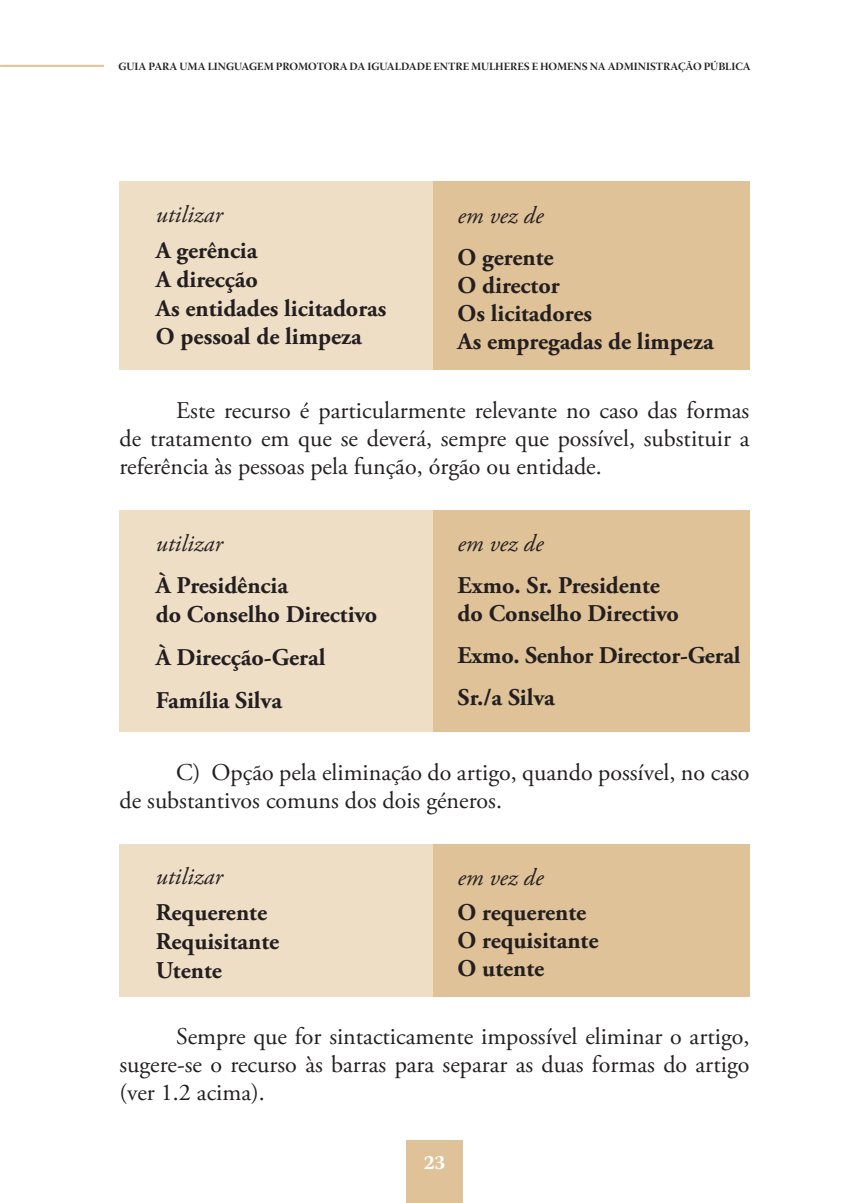
<style>
.page{position:relative;width:852px;height:1203px;background:#fff}
.page>*{position:absolute;margin:0;border:0;box-sizing:border-box;transform-origin:0 0}
.t1{font:24px/28px "Adobe Garamond Pro";color:#231f20;text-align:justify}
.t2{font:700 24px/28.8px "Adobe Garamond Pro";color:#231f20}
.t3{font:italic 24px "Adobe Garamond Pro";color:#231f20}
.t4{font:700 20px "Warnock Pro";color:#fff}
.t5{font:11px "Warnock Pro Bold Subh";color:#231f20}
</style>
<div class="page">
<svg style="left:0;top:65px;width:6px;height:2px"></svg>
<hr style="left:6px;top:65px;width:98px;height:2px;background:#dfc298">
<div style="left:406px;top:1140px;width:56px;height:63px;background:#dfc298"></div>
<div style="left:119px;top:182px;width:313px;height:188px;background:#efdec6"></div>
<div style="left:432px;top:182px;width:317px;height:188px;background:#dfc298"></div>
<div style="left:119px;top:510px;width:313px;height:222px;background:#efdec6"></div>
<div style="left:432px;top:510px;width:317px;height:222px;background:#dfc298"></div>
<div style="left:119px;top:844px;width:313px;height:152px;background:#efdec6"></div>
<div style="left:432px;top:844px;width:317px;height:152px;background:#dfc298"></div>
<p class="t5" style="left:118px;top:60px;width:16px">GUIA</p>
<p class="t5" style="left:148px;top:60px;width:41px">PARAUMA</p>
<p class="t5" style="left:207px;top:60px;width:28px">LINGUAGEM</p>
<p class="t5" style="left:276px;top:60px;width:23px">PROMOTO</p>
<p class="t5" style="left:332px;top:60px;width:48px">RA DA IGUALDADE</p>
<p class="t5" style="left:433px;top:60px;width:116px">ENTRE MULHERES E HOME</p>
<p class="t5" style="left:573px;top:60px;width:51px">NS NA ADMI</p>
<p class="t5" style="left:637px;top:60px;width:88px">NISTRAÇÃO PÚBLICA</p>
<p class="t3" style="left:156px;top:200px;width:68px">utilizar</p>
<p class="t2" style="left:156px;top:236px;width:232px">A gerência<br>A direcção<br>As entidades licitadoras<br>O pessoal de limpeza</p>
<p class="t3" style="left:457px;top:201px;width:87px">em vez de</p>
<p class="t2" style="left:457px;top:244px;width:257px;line-height:28px">O gerente<br>O director<br>Os licitadores<br>As empregadas de limpeza</p>
<p class="t1" style="left:119px;top:397px;width:631px;text-indent:57px">Este recurso é particularmente relevante no caso das formas de tratamento em que se deverá, sempre que possível, substituir a referência às pessoas pela função, órgão ou entidade.</p>
<p class="t3" style="left:156px;top:528px;width:68px">utilizar</p>
<p class="t2" style="left:156px;top:572px;width:222px">À Presidência<br>do Conselho Directivo</p>
<p class="t2" style="left:156px;top:636px;width:171px;line-height:42.8px">À Direcção-Geral<br>Família Silva</p>
<p class="t3" style="left:457px;top:529px;width:87px">em vez de</p>
<p class="t2" style="left:457px;top:572px;width:222px;line-height:28px">Exmo. Sr. Presidente do Conselho Directivo</p>
<p class="t2" style="left:457px;top:635px;width:284px;line-height:42px">Exmo. Senhor Director-Geral<br>Sr./a Silva</p>
<p class="t1" style="left:119px;top:759px;width:631px;text-indent:57px">C) Opção pela eliminação do artigo, quando possível, no caso de substantivos comuns dos dois géneros.</p>
<p class="t3" style="left:156px;top:862px;width:68px">utilizar</p>
<p class="t2" style="left:156px;top:898px;width:125px">Requerente<br>Requisitante<br>Utente</p>
<p class="t3" style="left:457px;top:863px;width:87px">em vez de</p>
<p class="t2" style="left:457px;top:899px;width:142px;line-height:28px">O requerente<br>O requisitante<br>O utente</p>
<p class="t1" style="left:119px;top:1023px;width:631px;text-indent:57px">Sempre que for sintacticamente impossível eliminar o artigo, sugere-se o recurso às barras para separar as duas formas do artigo (ver 1.2 acima).</p>
<p class="t4" style="left:423px;top:1150px;width:23px">23</p>
</div>
